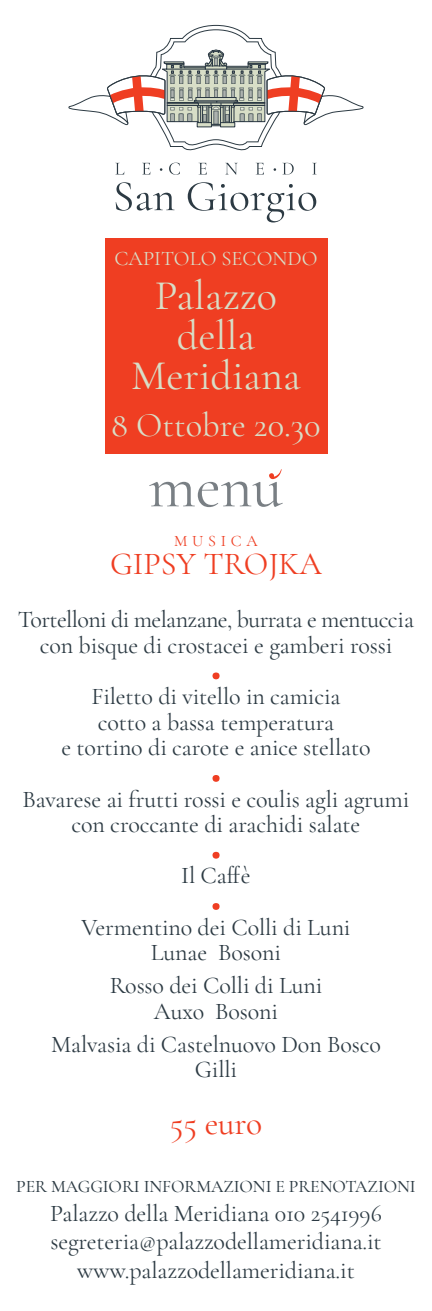
<style>
.page{position:relative;width:432px;height:1311px;background:#fff}
.page>*{position:absolute;margin:0;border:0;box-sizing:border-box;transform-origin:0 0}
.t1{font:80px "Cormorant Garamond";color:#ef3e22}
.t2{font:42.12px/40px "Cormorant Garamond";color:#d8dec7;text-align:center}
.t3{font:34.4px "Cormorant Garamond";color:#d8dec7}
.t4{font:33.56px "Cormorant Garamond";letter-spacing:-.005em;color:#ef3e22}
.t5{font:32px "Cormorant Garamond";color:#ef3e22}
.t6{font:24px/25.6px "Cormorant Garamond";letter-spacing:-.005em;color:#2c3a43;text-align:center}
.t7{font:24px/25.6px "Cormorant Garamond";letter-spacing:-.025em;color:#2c3a43;text-align:center}
.t8{font:20.64px "Cormorant Garamond";color:#d8dec7}
.t9{font:500 17.6px "Cormorant Garamond";letter-spacing:-.005em;color:#2c3a43}
.t10{font:16px "Cormorant Garamond";letter-spacing:.3em;color:#ef3e22}
</style>
<div class="page">
<div style="left:105px;top:238px;width:222px;height:215px;background:#ef3e22"></div>
<svg style="left:151px;top:481px;width:101px;height:26px"></svg>
<svg style="left:228px;top:453px;width:30px;height:53px"></svg>
<svg style="left:258px;top:302px;width:70px;height:205px"></svg>
<svg style="left:114px;top:453px;width:89px;height:49px"></svg>
<svg style="left:68px;top:24px;width:296px;height:278px"></svg>
<p class="t8" style="left:114px;top:246px;width:205px">CAPITOLO SECONDO</p>
<h2 class="t2" style="left:131px;top:275px;width:171px">Palazzo della<br>Meridiana</h2>
<h3 class="t3" style="left:111px;top:404px;width:211px">8 Ottobre 20.30</h3>
<p class="t10" style="left:174px;top:530px;width:85px">MUSICA</p>
<h3 class="t5" style="left:110px;top:544px;width:213px">GIPSY TROJKA</h3>
<p class="t7" style="left:18px;top:606px;width:398px">Tortelloni di melanzane, burrata e mentuccia con bisque di crostacei e gamberi rossi</p>
<h1 class="t1" style="left:208px;top:604px;width:17px">.</h1>
<p class="t6" style="left:61px;top:683px;width:311px">Filetto di vitello in camicia<br>cotto a bassa temperatura<br>e tortino di carote e anice stellato</p>
<h1 class="t1" style="left:208px;top:706px;width:17px">.</h1>
<p class="t6" style="left:23px;top:785px;width:388px">Bavarese ai frutti rossi e coulis agli agrumi con croccante di arachidi salate</p>
<h1 class="t1" style="left:208px;top:783px;width:17px">.</h1>
<p class="t6" style="left:181px;top:862px;width:71px">Il Caffè</p>
<h1 class="t1" style="left:208px;top:834px;width:17px">.</h1>
<p class="t6" style="left:81px;top:913px;width:271px">Vermentino dei Colli di Luni<br>Lunae Bosoni</p>
<p class="t6" style="left:110px;top:972px;width:214px">Rosso dei Colli di Luni<br>Auxo Bosoni</p>
<p class="t6" style="left:51px;top:1030px;width:331px">Malvasia di Castelnuovo Don Bosco<br>Gilli</p>
<h3 class="t4" style="left:170px;top:1102px;width:94px">55 euro</h3>
<p class="t9" style="left:16px;top:1175px;width:401px">PER MAGGIORI INFORMAZIONI E PRENOTAZIONI</p>
<p class="t6" style="left:50px;top:1198px;width:333px;line-height:28.8px">Palazzo della Meridiana 010 2541996 segreteria@palazzodellameridiana.it www.palazzodellameridiana.it</p>
</div>
